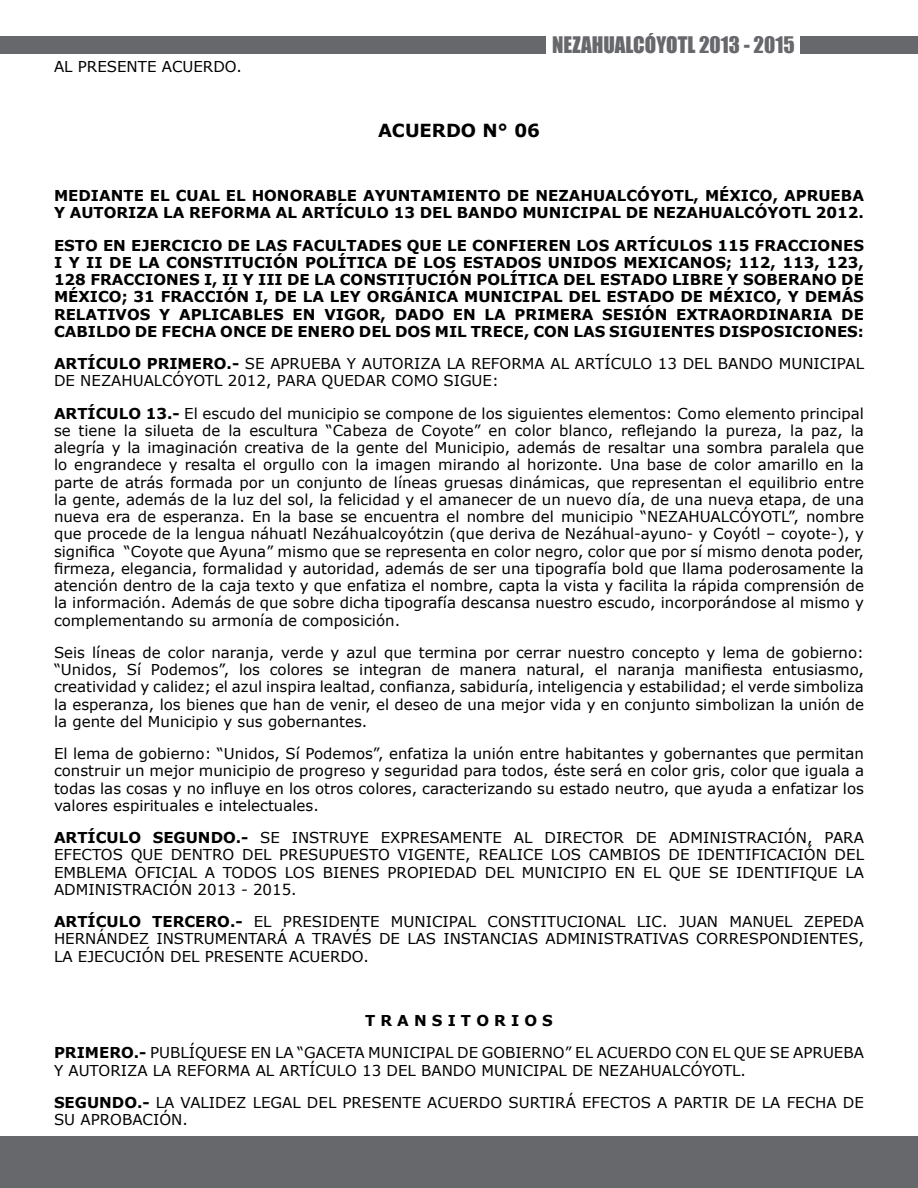
<style>
.page{position:relative;width:918px;height:1188px;background:#fff}
.page>*{position:absolute;margin:0;border:0;box-sizing:border-box;transform-origin:0 0}
.t1{font:21px "Impact";color:#67686b}
.t2{font:700 18px "Verdana";color:#000}
.t3{font:15px/17.2px "Verdana";color:#000;text-align:justify}
.t4{font:700 15px/17.2px "Verdana";color:#000}
.s1{font-weight:700}
</style>
<div class="page">
<div style="left:0;top:1136px;width:918px;height:52px;background:#67686b"></div>
<div style="left:800px;top:36px;width:118px;height:18px;background:#67686b"></div>
<div style="left:0;top:36px;width:546px;height:18px;background:#67686b"></div>
<p class="t3" style="left:54px;top:58px;width:190px">AL PRESENTE ACUERDO.</p>
<h1 class="t1" style="left:552px;top:28px;width:244px">NEZAHUALCÓYOTL 2013 - 2015</h1>
<p class="t2" style="left:378px;top:117px;width:163px">ACUERDO N° 06</p>
<p class="t4" style="left:54px;top:187px;width:811px">MEDIANTE EL CUAL EL HONORABLE AYUNTAMIENTO DE NEZAHUALCÓYOTL, MÉXICO, APRUEBA<br>Y AUTORIZA LA REFORMA AL ARTÍCULO 13 DEL BANDO MUNICIPAL DE NEZAHUALCÓYOTL 2012.</p>
<p class="t4" style="left:54px;top:236px;width:811px;text-align:justify">ESTO EN EJERCICIO DE LAS FACULTADES QUE LE CONFIEREN LOS ARTÍCULOS 115 FRACCIONES I Y II DE LA CONSTITUCIÓN POLÍTICA DE LOS ESTADOS UNIDOS MEXICANOS; 112, 113, 123, 128 FRACCIONES I, II Y III DE LA CONSTITUCIÓN POLÍTICA DEL ESTADO LIBRE Y SOBERANO DE MÉXICO; 31 FRACCIÓN I, DE LA LEY ORGÁNICA MUNICIPAL DEL ESTADO DE MÉXICO, Y DEMÁS RELATIVOS Y APLICABLES EN VIGOR, DADO EN LA PRIMERA SESIÓN EXTRAORDINARIA DE CABILDO DE FECHA ONCE DE ENERO DEL DOS MIL TRECE, CON LAS SIGUIENTES DISPOSICIONES:</p>
<p class="t3" style="left:54px;top:355px;width:812px"><span class="s1">ARTÍCULO PRIMERO.-</span> SE APRUEBA Y AUTORIZA LA REFORMA AL ARTÍCULO 13 DEL BANDO MUNICIPAL<br>DE NEZAHUALCÓYOTL 2012, PARA QUEDAR COMO SIGUE:</p>
<p class="t3" style="left:54px;top:404px;width:812px"><span class="s1">ARTÍCULO 13.-</span> El escudo del municipio se compone de los siguientes elementos: Como elemento principal se tiene la silueta de la escultura “Cabeza de Coyote” en color blanco, reflejando la pureza, la paz, la alegría y la imaginación creativa de la gente del Municipio, además de resaltar una sombra paralela que lo engrandece y resalta el orgullo con la imagen mirando al horizonte. Una base de color amarillo en la parte de atrás formada por un conjunto de líneas gruesas dinámicas, que representan el equilibrio entre la gente, además de la luz del sol, la felicidad y el amanecer de un nuevo día, de una nueva etapa, de una nueva era de esperanza. En la base se encuentra el nombre del municipio “NEZAHUALCÓYOTL”, nombre que procede de la lengua náhuatl Nezáhualcoyótzin (que deriva de Nezáhual-ayuno- y Coyótl – coyote-), y significa “Coyote que Ayuna” mismo que se representa en color negro, color que por sí mismo denota poder, firmeza, elegancia, formalidad y autoridad, además de ser una tipografía bold que llama poderosamente la atención dentro de la caja texto y que enfatiza el nombre, capta la vista y facilita la rápida comprensión de la información. Además de que sobre dicha tipografía descansa nuestro escudo, incorporándose al mismo y complementando su armonía de composición.</p>
<p class="t3" style="left:54px;top:644px;width:812px">Seis líneas de color naranja, verde y azul que termina por cerrar nuestro concepto y lema de gobierno: “Unidos, Sí Podemos”, los colores se integran de manera natural, el naranja manifiesta entusiasmo, creatividad y calidez; el azul inspira lealtad, confianza, sabiduría, inteligencia y estabilidad; el verde simboliza la esperanza, los bienes que han de venir, el deseo de una mejor vida y en conjunto simbolizan la unión de la gente del Municipio y sus gobernantes.</p>
<p class="t3" style="left:54px;top:745px;width:812px">El lema de gobierno: “Unidos, Sí Podemos”, enfatiza la unión entre habitantes y gobernantes que permitan construir un mejor municipio de progreso y seguridad para todos, éste será en color gris, color que iguala a todas las cosas y no influye en los otros colores, caracterizando su estado neutro, que ayuda a enfatizar los valores espirituales e intelectuales.</p>
<p class="t3" style="left:54px;top:829px;width:812px"><span class="s1">ARTÍCULO SEGUNDO.-</span> SE INSTRUYE EXPRESAMENTE AL DIRECTOR DE ADMINISTRACIÓN, PARA EFECTOS QUE DENTRO DEL PRESUPUESTO VIGENTE, REALICE LOS CAMBIOS DE IDENTIFICACIÓN DEL EMBLEMA OFICIAL A TODOS LOS BIENES PROPIEDAD DEL MUNICIPIO EN EL QUE SE IDENTIFIQUE LA ADMINISTRACIÓN 2013 - 2015.</p>
<p class="t3" style="left:54px;top:913px;width:812px"><span class="s1">ARTÍCULO TERCERO.-</span> EL PRESIDENTE MUNICIPAL CONSTITUCIONAL LIC. JUAN MANUEL ZEPEDA HERNÁNDEZ INSTRUMENTARÁ A TRAVÉS DE LAS INSTANCIAS ADMINISTRATIVAS CORRESPONDIENTES, LA EJECUCIÓN DEL PRESENTE ACUERDO.</p>
<p class="t3" style="left:54px;top:1004px;width:812px;line-height:32.2px;text-align:center"><span class="s1">T R A N S I T O R I O S<br>PRIMERO.-</span> PUBLÍQUESE EN LA “GACETA MUNICIPAL DE GOBIERNO” EL ACUERDO CON EL QUE SE APRUEBA</p>
<p class="t3" style="left:54px;top:1054px;width:812px;line-height:32.2px">Y AUTORIZA LA REFORMA AL ARTÍCULO 13 DEL BANDO MUNICIPAL DE NEZAHUALCÓYOTL.<br><span class="s1">SEGUNDO.-</span> LA VALIDEZ LEGAL DEL PRESENTE ACUERDO SURTIRÁ EFECTOS A PARTIR DE LA FECHA DE</p>
<p class="t3" style="left:54px;top:1111px;width:135px">SU APROBACIÓN.</p>
</div>
